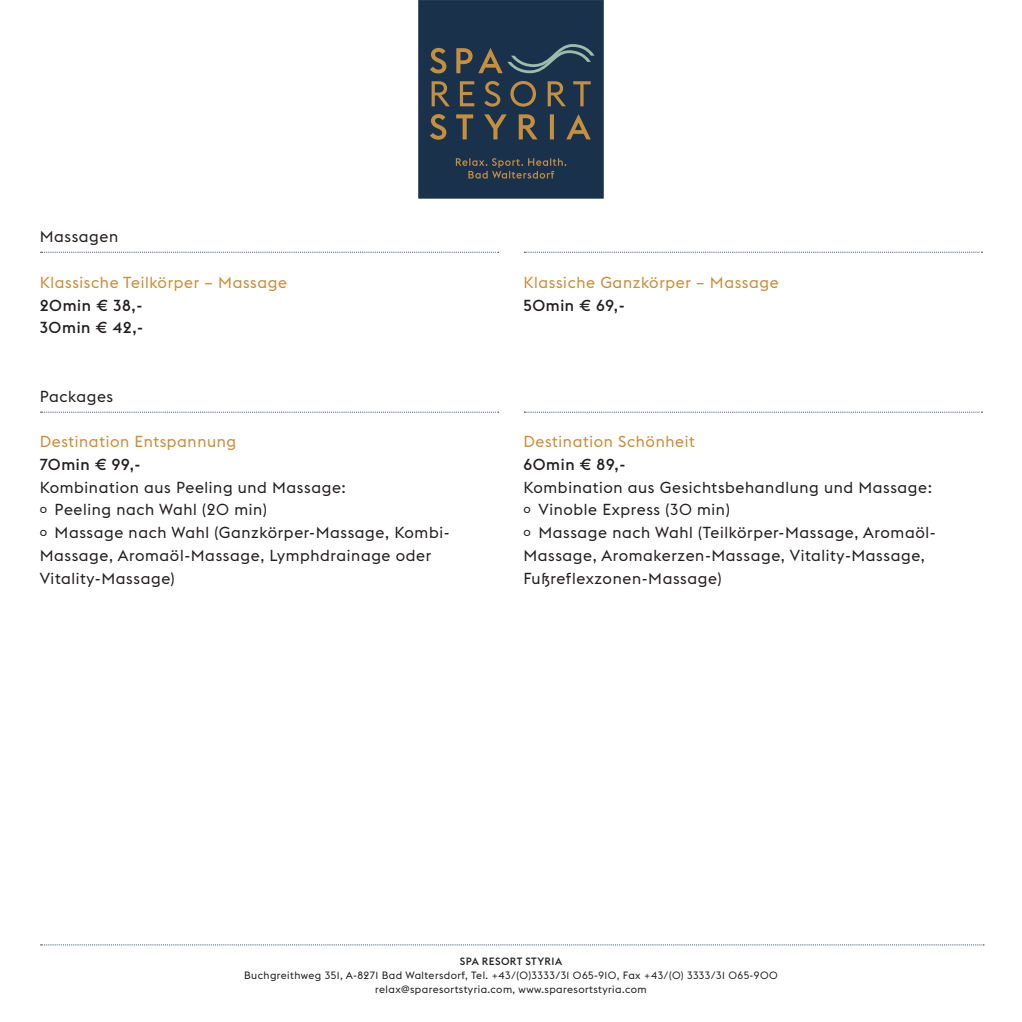
<style>
.page{position:relative;width:1022px;height:1022px;background:#fff}
.page>*{position:absolute;margin:0;border:0;box-sizing:border-box;transform-origin:0 0}
.t1{font:15.75px/22.8px "Euclid Flex";letter-spacing:.04em;color:#231f20}
.t2{font:15.75px "Euclid Flex";letter-spacing:.04em;color:#c5903e}
.t3{font:500 15.75px/22.8px "Euclid Flex";letter-spacing:.04em;color:#231f20}
.t4{font:10.5px/14px "Euclid Flex";letter-spacing:.04em;color:#231f20;text-align:center}
.t5{font:500 10.5px "Euclid Flex";letter-spacing:.04em;color:#231f20}
</style>
<div class="page">
<svg style="left:41px;top:944px;width:943px;height:1px"></svg>
<div style="left:418px;top:0;width:185px;height:198px;background:#1a314c;border:1px solid #1a314c"></div>
<svg style="left:456px;top:158px;width:110px;height:21px"></svg>
<svg style="left:430px;top:114px;width:161px;height:26px"></svg>
<svg style="left:432px;top:81px;width:159px;height:26px"></svg>
<svg style="left:430px;top:44px;width:164px;height:30px"></svg>
<svg style="left:41px;top:412px;width:458px;height:1px"></svg>
<svg style="left:524px;top:412px;width:458px;height:1px"></svg>
<svg style="left:41px;top:252px;width:458px;height:1px"></svg>
<svg style="left:524px;top:252px;width:458px;height:1px"></svg>
<p class="t1" style="left:40px;top:226px;width:80px">Massagen</p>
<p class="t2" style="left:40px;top:273px;width:249px">Klassische Teilkörper – Massage</p>
<p class="t3" style="left:40px;top:294px;width:105px">20min € 38,-<br>30min € 42,-</p>
<p class="t1" style="left:40px;top:385px;width:75px">Packages</p>
<p class="t2" style="left:40px;top:432px;width:198px">Destination Entspannung</p>
<p class="t3" style="left:40px;top:453px;width:102px">70min € 99,-</p>
<p class="t1" style="left:40px;top:476px;width:411px">Kombination aus Peeling und Massage:<br><sup>o</sup> Peeling nach Wahl (20 min)<br><sup>o</sup> Massage nach Wahl (Ganzkörper-Massage, Kombi-Massage, Aromaöl-Massage, Lymphdrainage oder Vitality-Massage)</p>
<p class="t2" style="left:523px;top:273px;width:257px">Klassiche Ganzkörper – Massage</p>
<p class="t3" style="left:523px;top:294px;width:103px">50min € 69,-</p>
<p class="t2" style="left:523px;top:432px;width:173px">Destination Schönheit</p>
<p class="t3" style="left:523px;top:453px;width:104px">60min € 89,-</p>
<p class="t1" style="left:523px;top:476px;width:414px">Kombination aus Gesichtsbehandlung und Massage: <sup>o</sup> Vinoble Express (30 min)<br><sup>o</sup> Massage nach Wahl (Teilkörper-Massage, Aromaöl-Massage, Aromakerzen-Massage, Vitality-Massage, Fußreflexzonen-Massage)</p>
<p class="t5" style="left:460px;top:955px;width:104px">SPA RESORT STYRIA</p>
<p class="t4" style="left:244px;top:968px;width:535px">Buchgreithweg 351, A-8271 Bad Waltersdorf, Tel. +43/(0)3333/31 065-910, Fax +43/(0) 3333/31 065-900 relax@sparesortstyria.com, www.sparesortstyria.com</p>
</div>
